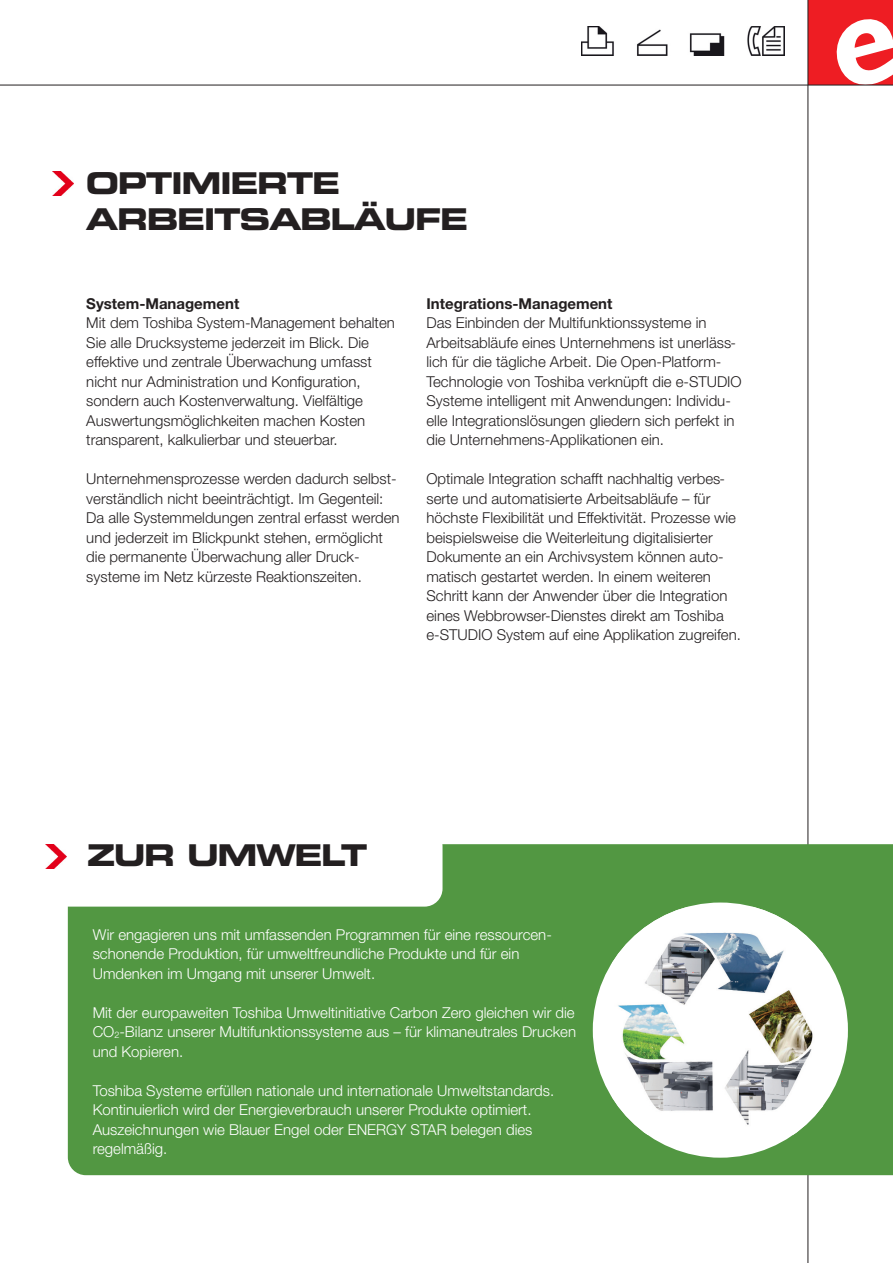
<style>
.page{position:relative;width:893px;height:1263px;background:#fff}
.page>*{position:absolute;margin:0;border:0;box-sizing:border-box;transform-origin:0 0}
.t1{font:30px/36px "Eurostile LT Std Bold Ex 2";letter-spacing:-.05em;color:#231f20}
.t2{font:300 15px/19.5px "Helvetica Neue";color:#231f20}
.t3{font:300 15px/19.5px "Helvetica Neue";color:#fff}
.t4{font:700 15px "Helvetica Neue";color:#231f20}
.s1{font-size:9px}
</style>
<div class="page">
<div style="left:808px;top:0;width:85px;height:85px;background:#ee1d23"></div>
<svg style="left:837px;top:19px;width:56px;height:66px"></svg>
<hr style="left:807px;top:0;width:1px;height:1263px;background:#231f20">
<hr style="left:0;top:85px;width:893px;height:1px;background:#231f20">
<div style="left:68px;top:844px;width:825px;height:331px;background:#529742"></div>
<div style="left:30px;top:828px;width:412px;height:78px;background:#fff;border-radius:18px"></div>
<div style="left:593px;top:902px;width:255px;height:256px;background:#fff;border-radius:50%"></div>
<img style="left:613px;top:907px;width:210px;height:227px">
<img style="left:52px;top:172px;width:22px;height:24px">
<img style="left:45px;top:845px;width:21px;height:24px">
<img style="left:582px;top:27px;width:203px;height:29px">
<h1 class="t1" style="left:86px;top:168px;width:384px">OPTIMIERTE<br>ARBEITSABLÄUFE</h1>
<p class="t4" style="left:86px;top:298px;width:154px">System-Management</p>
<p class="t2" style="left:86px;top:315px;width:310px">Mit dem Toshiba System-Management behalten Sie alle Drucksysteme jederzeit im Blick. Die effektive und zentrale Überwachung umfasst nicht nur Administration und Konfiguration, sondern auch Kostenverwaltung. Vielfältige Auswertungsmöglichkeiten machen Kosten transparent, kalkulierbar und steuerbar.</p>
<p class="t2" style="left:86px;top:471px;width:315px">Unternehmensprozesse werden dadurch selbst&shy;verständlich nicht beeinträchtigt. Im Gegenteil:<br>Da alle Systemmeldungen zentral erfasst werden und jederzeit im Blickpunkt stehen, ermöglicht die permanente Überwachung aller Druck&shy;systeme im Netz kürzeste Reaktionszeiten.</p>
<p class="t4" style="left:426px;top:298px;width:187px">Integrations-Management</p>
<p class="t2" style="left:426px;top:315px;width:317px">Das Einbinden der Multifunktionssysteme in Arbeitsabläufe eines Unternehmens ist unerläss&shy;lich für die tägliche Arbeit. Die Open-Platform-Technologie von Toshiba verknüpft die e-STUDIO Systeme intelligent mit Anwendungen: Individu&shy;elle Integrationslösungen gliedern sich perfekt in die Unternehmens-Applikationen ein.</p>
<p class="t2" style="left:426px;top:471px;width:316px">Optimale Integration schafft nachhaltig verbes&shy;serte und automatisierte Arbeitsabläufe – für höchste Flexibilität und Effektivität. Prozesse wie beispielsweise die Weiterleitung digitalisierter Dokumente an ein Archivsystem können auto&shy;matisch gestartet werden. In einem weiteren Schritt kann der Anwender über die Integration eines Webbrowser-Dienstes direkt am Toshiba e-STUDIO System auf eine Applikation zugreifen.</p>
<h1 class="t1" style="left:87px;top:840px;width:282px">ZUR UMWELT</h1>
<p class="t3" style="left:93px;top:926px;width:461px">Wir engagieren uns mit umfassenden Programmen für eine ressourcen&shy;schonende Produktion, für umweltfreundliche Produkte und für ein<br>Umdenken im Umgang mit unserer Umwelt.</p>
<p class="t3" style="left:93px;top:1004px;width:485px;text-align:justify">Mit der europaweiten Toshiba Umweltinitiative Carbon Zero gleichen wir die CO<span class="s1">2</span>-Bilanz unserer Multifunktionssysteme aus – für klimaneutrales Drucken und Kopieren.</p>
<p class="t3" style="left:93px;top:1082px;width:463px">Toshiba Systeme erfüllen nationale und internationale Umweltstandards.<br>Kontinuierlich wird der Energieverbrauch unserer Produkte optimiert.<br>Auszeichnungen wie Blauer Engel oder ENERGY STAR belegen dies regelmäßig.</p>
</div>
